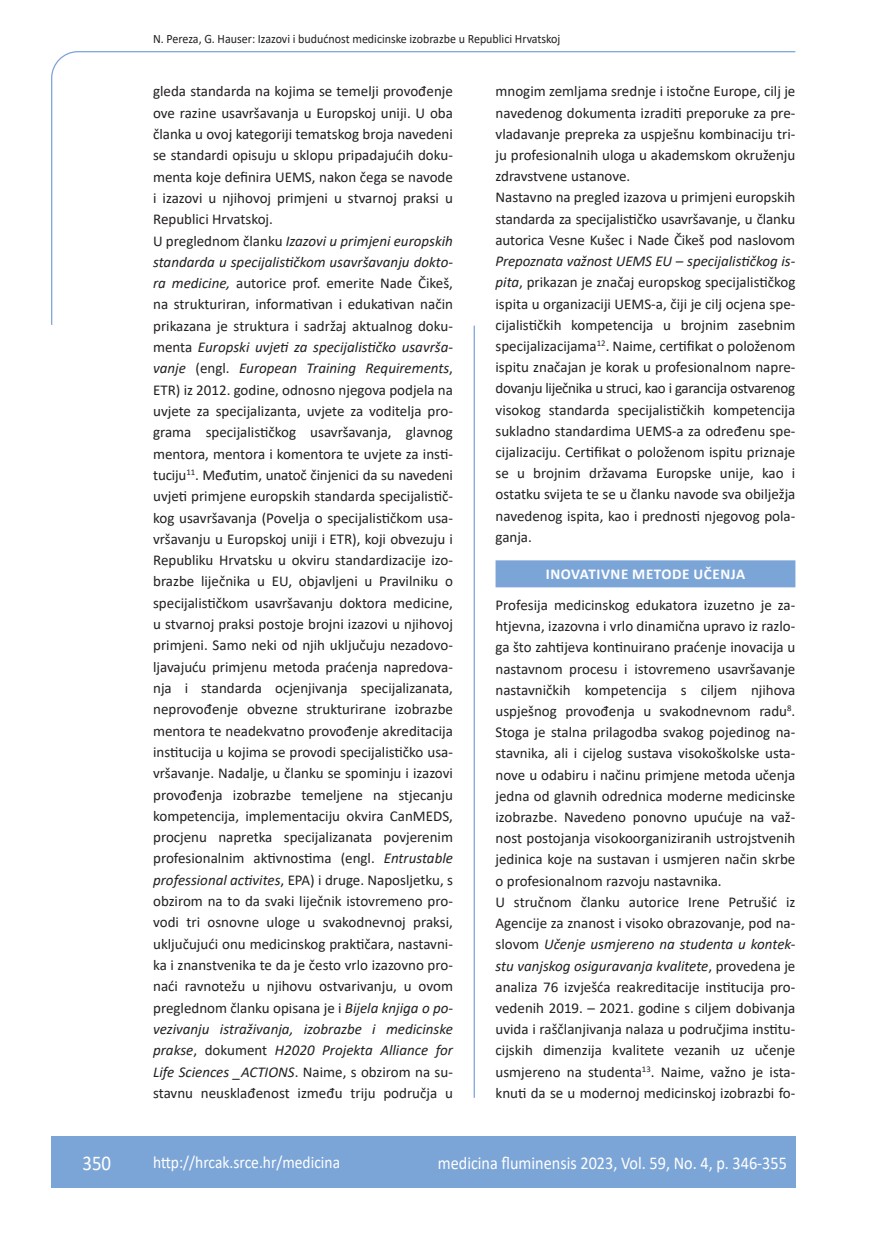
<style>
.page{position:relative;width:872px;height:1234px;background:#fff}
.page>*{position:absolute;margin:0;border:0;box-sizing:border-box;transform-origin:0 0}
.t1{font:21px "Calibri";color:#fff;scale:.9 1}
.t2{font:18px "Calibri";color:#fff;scale:.9 1}
.t3{font:17.25px "Calibri";color:#fff;scale:.9 1}
.osnovni_tekst{font:15px/21.3px "Calibri";color:#231f20;text-align:justify}
.naslov_ruler{font:700 15px "Calibri";letter-spacing:.04em;color:#fff}
.glava{font:12.75px "Calibri";color:#231f20;scale:.94 1}
.s1{font-style:italic}
</style>
<div class="page">
<svg style="left:51px;top:51px;width:745px;height:274px"></svg>
<hr style="left:473px;top:325px;width:2px;height:772px;background:#7ca5d7">
<div style="left:51px;top:1135px;width:744px;height:51px;background:#7ca5d7"></div>
<div style="left:495px;top:560px;width:300px;height:27px;background:#7ca5d7"></div>
<p class="glava" style="left:153px;top:29px;width:435px">N. Pereza, G. Hauser: Izazovi i budućnost medicinske izobrazbe u Republici Hrvatskoj</p>
<p class="osnovni_tekst" style="left:153px;top:80px;width:301px">gleda standarda na kojima se temelji provođenje ove razine usavršavanja u Europskoj uniji. U oba članka u ovoj kategoriji tematskog broja navedeni se standardi opisuju u sklopu pripadajućih doku&shy;menta koje definira UEMS, nakon čega se navode i izazovi u njihovoj primjeni u stvarnoj praksi u Republici Hrvatskoj.</p>
<p class="osnovni_tekst" style="left:153px;top:229px;width:301px">U preglednom članku <span class="s1">Izazovi u primjeni europskih standarda u specijalističkom usavršavanju dokto&shy;ra medicine,</span> autorice prof. emerite Nade Čikeš, na strukturiran, informativan i edukativan način prikazana je struktura i sadržaj aktualnog doku&shy;menta <span class="s1">Europski uvjeti za specijalističko usavrša&shy;vanje</span> (engl. <span class="s1">European Training Requirements</span>, ETR) iz 2012. godine, odnosno njegova podjela na uvjete za specijalizanta, uvjete za voditelja pro&shy;grama specijalističkog usavršavanja, glavnog mentora, mentora i komentora te uvjete za insti&shy;tuciju<sup>11</sup>. Međutim, unatoč činjenici da su navedeni uvjeti primjene europskih standarda specijalistič&shy;kog usavršavanja (Povelja o specijalističkom usa&shy;vršavanju u Europskoj uniji i ETR), koji obvezuju i Republiku Hrvatsku u okviru standardizacije izo&shy;brazbe liječnika u EU, objavljeni u Pravilniku o specijalističkom usavršavanju doktora medicine, u stvarnoj praksi postoje brojni izazovi u njihovoj primjeni. Samo neki od njih uključuju nezadovo&shy;ljavajuću primjenu metoda praćenja napredova&shy;nja i standarda ocjenjivanja specijalizanata, neprovođenje obvezne strukturirane izobrazbe mentora te neadekvatno provođenje akreditacija institucija u kojima se provodi specijalističko usa&shy;vršavanje. Nadalje, u članku se spominju i izazovi provođenja izobrazbe temeljene na stjecanju kompetencija, implementaciju okvira CanMEDS, procjenu napretka specijalizanata povjerenim profesionalnim aktivnostima (engl. <span class="s1">Entrustable professional activites</span>, EPA) i druge. Naposljetku, s obzirom na to da svaki liječnik istovremeno pro&shy;vodi tri osnovne uloge u svakodnevnoj praksi, uključujući onu medicinskog praktičara, nastavni&shy;ka i znanstvenika te da je često vrlo izazovno pro&shy;naći ravnotežu u njihovu ostvarivanju, u ovom preglednom članku opisana je i <span class="s1">Bijela knjiga o po&shy;vezivanju istraživanja, izobrazbe i medicinske prakse</span>, dokument <span class="s1">H2020 Projekta Alliance for Life Sciences _ACTIONS</span>. Naime, s obzirom na su&shy;stavnu neusklađenost između triju područja u</p>
<p class="osnovni_tekst" style="left:495px;top:80px;width:301px">mnogim zemljama srednje i istočne Europe, cilj je navedenog dokumenta izraditi preporuke za pre&shy;vladavanje prepreka za uspješnu kombinaciju tri&shy;ju profesionalnih uloga u akademskom okruženju zdravstvene ustanove.</p>
<p class="osnovni_tekst" style="left:495px;top:186px;width:301px">Nastavno na pregled izazova u primjeni europskih standarda za specijalističko usavršavanje, u članku autorica Vesne Kušec i Nade Čikeš pod naslovom <span class="s1">Prepoznata važnost UEMS EU – specijalističkog is&shy;pita</span>, prikazan je značaj europskog specijalističkog ispita u organizaciji UEMS-a, čiji je cilj ocjena spe&shy;cijalističkih kompetencija u brojnim zasebnim specijalizacijama<sup>12</sup>. Naime, certifikat o položenom ispitu značajan je korak u profesionalnom napre&shy;dovanju liječnika u struci, kao i garancija ostvarenog visokog standarda specijalističkih kompetencija sukladno standardima UEMS-a za određenu spe&shy;cijalizaciju. Certifikat o položenom ispitu priznaje se u brojnim državama Europske unije, kao i ostatku svijeta te se u članku navode sva obilježja navedenog ispita, kao i prednosti njegovog pola&shy;ganja.</p>
<p class="naslov_ruler" style="left:546px;top:563px;width:201px">INOVATIVNE METODE UČENJA</p>
<p class="osnovni_tekst" style="left:495px;top:593px;width:301px">Profesija medicinskog edukatora izuzetno je za&shy;htjevna, izazovna i vrlo dinamična upravo iz razlo&shy;ga što zahtijeva kontinuirano praćenje inovacija u nastavnom procesu i istovremeno usavršavanje nastavničkih kompetencija s ciljem njihova uspješnog provođenja u svakodnevnom radu<sup>8</sup>.<br>Stoga je stalna prilagodba svakog pojedinog na&shy;stavnika, ali i cijelog sustava visokoškolske usta&shy;nove u odabiru i načinu primjene metoda učenja jedna od glavnih odrednica moderne medicinske izobrazbe. Navedeno ponovno upućuje na važ&shy;nost postojanja visokoorganiziranih ustrojstvenih jedinica koje na sustavan i usmjeren način skrbe o profesionalnom razvoju nastavnika.</p>
<p class="osnovni_tekst" style="left:495px;top:890px;width:301px">U stručnom članku autorice Irene Petrušić iz Agencije za znanost i visoko obrazovanje, pod na&shy;slovom <span class="s1">Učenje usmjereno na studenta u kontek&shy;stu vanjskog osiguravanja kvalitete</span>, provedena je analiza 76 izvješća reakreditacije institucija pro&shy;vedenih 2019. – 2021. godine s ciljem dobivanja uvida i raščlanjivanja nalaza u područjima institu&shy;cijskih dimenzija kvalitete vezanih uz učenje usmjereno na studenta<sup>13</sup>. Naime, važno je ista&shy;knuti da se u modernoj medicinskoj izobrazbi fo-</p>
<p class="t1" style="left:82px;top:1147px;width:33px">350</p>
<p class="t3" style="left:153px;top:1149px;width:209px">http://hrcak.srce.hr/medicina</p>
<p class="t2" style="left:438px;top:1149px;width:389px">medicina fluminensis 2023, Vol. 59, No. 4, p. 346-355</p>
</div>
